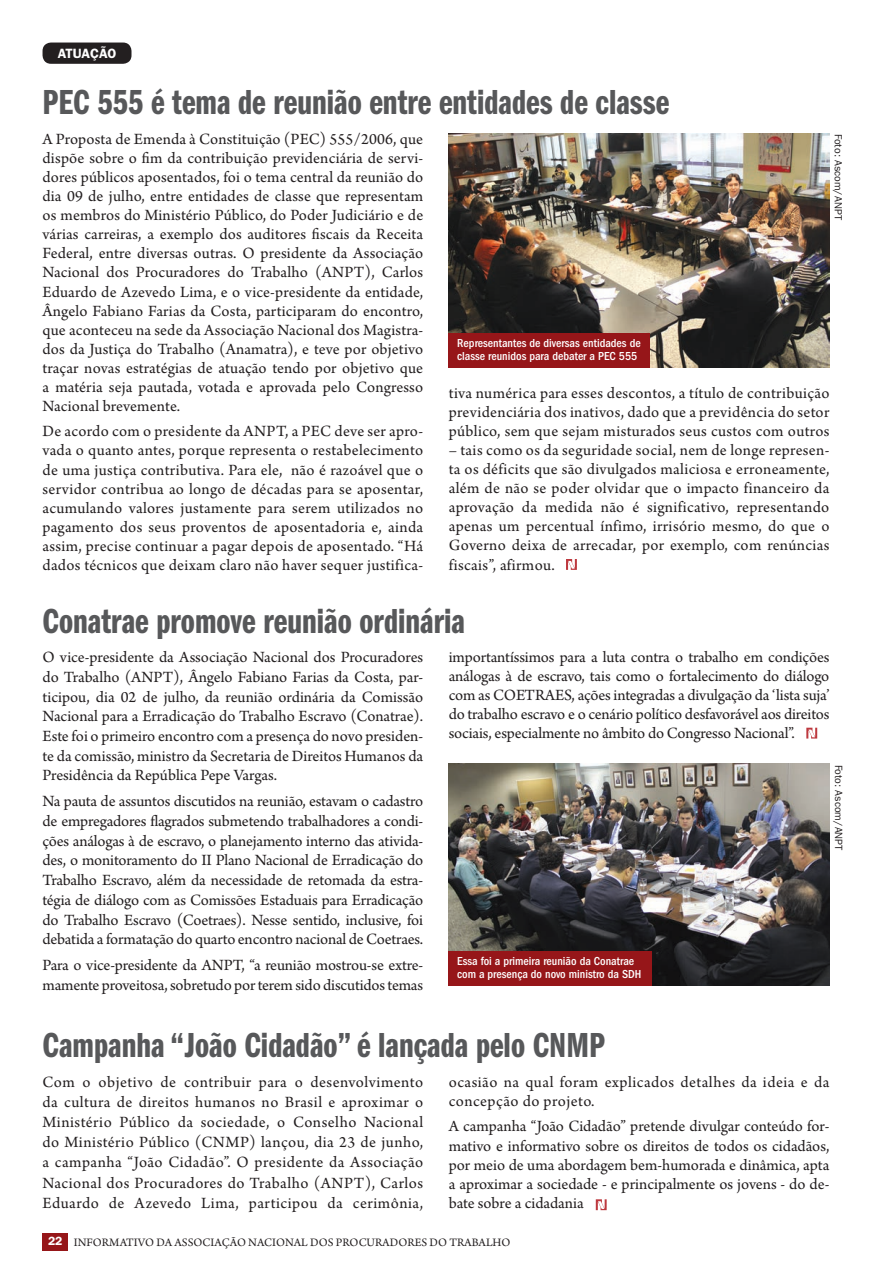
<style>
.page{position:relative;width:872px;height:1276px;background:#fff}
.page>*{position:absolute;margin:0;border:0;box-sizing:border-box;transform-origin:0 0}
.t1{font:36px "ITC Franklin Gothic Std Dm Cp";color:#57585a}
.t2{font:16.5px/19px "Arno Pro";letter-spacing:.005em;color:#231f20;text-align:justify}
.t3{font:16.5px/19px "Arno Pro";letter-spacing:.03em;color:#231f20}
.t4{font:600 13.5px "ITC Franklin Gothic Std";letter-spacing:-.01em;color:#fff}
.t5{font:500 condensed 12px/13.5px "ITC Franklin Gothic Std";color:#fff}
.t6{font:12px "Arno Pro";color:#231f20}
.t7{font:10.5px "ITC Franklin Gothic Std";color:#231f20}
.s1{font-family:"ITC Franklin Gothic Std";font-weight:600;color:#fff}
</style>
<div class="page">
<div style="left:43px;top:1233px;width:25px;height:17px;background:#961619"></div>
<img style="left:449px;top:133px;width:380px;height:234px">
<img style="left:449px;top:763px;width:380px;height:222px">
<div style="left:43px;top:43px;width:88px;height:21px;background:#231f20;border-radius:9px"></div>
<div style="left:449px;top:333px;width:201px;height:34px;background:#961619"></div>
<div style="left:449px;top:951px;width:203px;height:34px;background:#961619"></div>
<svg style="left:596px;top:1199px;width:10px;height:11px"></svg>
<svg style="left:806px;top:727px;width:11px;height:11px"></svg>
<svg style="left:566px;top:559px;width:11px;height:11px"></svg>
<p class="t4" style="left:58px;top:45px;width:60px">ATUAÇÃO</p>
<h1 class="t1" style="left:43px;top:82px;width:628px">PEC 555 é tema de reunião entre entidades de classe</h1>
<p class="t2" style="left:43px;top:130px;width:382px">A Proposta de Emenda à Constituição (PEC) 555/2006, que dispõe sobre o fim da contribuição previdenciária de servi&shy;dores públicos aposentados, foi o tema central da reunião do dia 09 de julho, entre entidades de classe que representam os membros do Ministério Público, do Poder Judiciário e de várias carreiras, a exemplo dos auditores fiscais da Receita Federal, entre diversas outras. O presidente da Associação Nacional dos Procuradores do Trabalho (ANPT), Carlos Eduardo de Azevedo Lima, e o vice-presidente da entidade, Ângelo Fabiano Farias da Costa, participaram do encontro, que aconteceu na sede da Associação Nacional dos Magistra&shy;dos da Justiça do Trabalho (Anamatra), e teve por objetivo traçar novas estratégias de atuação tendo por objetivo que a matéria seja pautada, votada e aprovada pelo Congresso Nacional brevemente.</p>
<p class="t2" style="left:43px;top:423px;width:382px">De acordo com o presidente da ANPT, a PEC deve ser apro&shy;vada o quanto antes, porque representa o restabelecimento de uma justiça contributiva. Para ele, não é razoável que o servidor contribua ao longo de décadas para se aposentar, acumulando valores justamente para serem utilizados no pagamento dos seus proventos de aposentadoria e, ainda assim, precise continuar a pagar depois de aposentado. “Há dados técnicos que deixam claro não haver sequer justifica-</p>
<p class="t5" style="left:457px;top:336px;width:185px">Representantes de diversas entidades de classe reunidos para debater a PEC 555</p>
<p class="t7" style="left:844px;top:134px;width:87px;rotate:90deg">Foto: Ascom/ANPT</p>
<p class="t2" style="left:449px;top:384px;width:382px">tiva numérica para esses descontos, a título de contribuição previdenciária dos inativos, dado que a previdência do setor público, sem que sejam misturados seus custos com outros</p>
<p class="t2" style="left:449px;top:441px;width:382px">– tais como os da seguridade social, nem de longe represen&shy;ta os déficits que são divulgados maliciosa e erroneamente, além de não se poder olvidar que o impacto financeiro da aprovação da medida não é significativo, representando apenas um percentual ínfimo, irrisório mesmo, do que o Governo deixa de arrecadar, por exemplo, com renúncias fiscais”, afirmou.</p>
<h1 class="t1" style="left:43px;top:601px;width:424px">Conatrae promove reunião ordinária</h1>
<p class="t2" style="left:449px;top:648px;width:382px">importantíssimos para a luta contra o trabalho em condições análogas à de escravo, tais como o fortalecimento do diálogo com as COETRAES, ações integradas a divulgação da ‘lista suja’ do trabalho escravo e o cenário político desfavorável aos direitos sociais, especialmente no âmbito do Congresso Nacional”.</p>
<p class="t2" style="left:43px;top:648px;width:382px;line-height:19.6px">O vice-presidente da Associação Nacional dos Procuradores do Trabalho (ANPT), Ângelo Fabiano Farias da Costa, par&shy;ticipou, dia 02 de julho, da reunião ordinária da Comissão Nacional para a Erradicação do Trabalho Escravo (Conatrae).<br>Este foi o primeiro encontro com a presença do novo presiden&shy;te da comissão, ministro da Secretaria de Direitos Humanos da Presidência da República Pepe Vargas.</p>
<p class="t2" style="left:43px;top:792px;width:382px;line-height:19.6px">Na pauta de assuntos discutidos na reunião, estavam o cadastro de empregadores flagrados submetendo trabalhadores a condi&shy;ções análogas à de escravo, o planejamento interno das ativida&shy;des, o monitoramento do II Plano Nacional de Erradicação do Trabalho Escravo, além da necessidade de retomada da estra&shy;tégia de diálogo com as Comissões Estaduais para Erradicação do Trabalho Escravo (Coetraes). Nesse sentido, inclusive, foi debatida a formatação do quarto encontro nacional de Coetraes.</p>
<p class="t2" style="left:43px;top:956px;width:382px;line-height:19.6px">Para o vice-presidente da ANPT, “a reunião mostrou-se extre&shy;mamente proveitosa, sobretudo por terem sido discutidos temas</p>
<p class="t7" style="left:844px;top:764px;width:87px;rotate:90deg">Foto: Ascom/ANPT</p>
<p class="t5" style="left:457px;top:954px;width:186px">Essa foi a primeira reunião da Conatrae com a presença do novo ministro da SDH</p>
<h1 class="t1" style="left:43px;top:1025px;width:564px">Campanha “João Cidadão” é lançada pelo CNMP</h1>
<p class="t2" style="left:43px;top:1073px;width:382px;line-height:20.1px">Com o objetivo de contribuir para o desenvolvimento da cultura de direitos humanos no Brasil e aproximar o Ministério Público da sociedade, o Conselho Nacional do Ministério Público (CNMP) lançou, dia 23 de junho, a campanha “João Cidadão”. O presidente da Associação Nacional dos Procuradores do Trabalho (ANPT), Carlos Eduardo de Azevedo Lima, participou da cerimônia,</p>
<p class="t3" style="left:449px;top:1073px;width:382px">ocasião na qual foram explicados detalhes da ideia e da concepção do projeto.</p>
<p class="t2" style="left:449px;top:1118px;width:382px">A campanha “João Cidadão” pretende divulgar conteúdo for&shy;mativo e informativo sobre os direitos de todos os cidadãos, por meio de uma abordagem bem-humorada e dinâmica, apta a aproximar a sociedade - e principalmente os jovens - do de&shy;bate sobre a cidadania</p>
<p class="t6" style="left:48px;top:1235px;width:464px"><span class="s1">22</span> INFORMATIVO DA ASSOCIAÇÃO NACIONAL DOS PROCURADORES DO TRABALHO</p>
</div>
